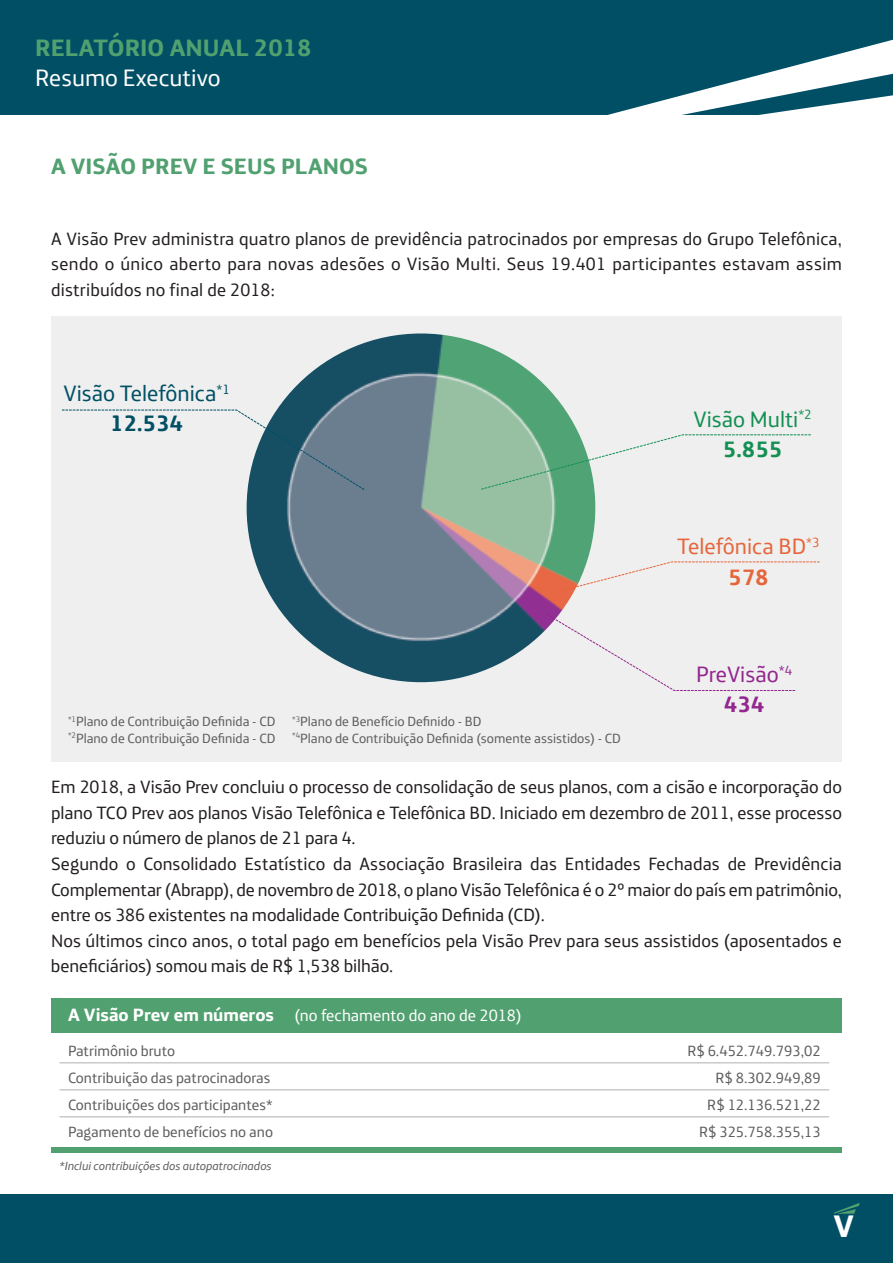
<style>
.page{position:relative;width:893px;height:1263px;background:#fff}
.page>*{position:absolute;margin:0;border:0;box-sizing:border-box;transform-origin:0 0}
.t1{font:700 31.5px "Telefonica";color:#fff}
.t2{font:700 24px "Telefonica";color:#51a070}
.t3{font:24px "Telefonica";color:#fff}
.t4{font:22.5px/30px "Telefonica";color:#004f65;text-align:center}
.t5{font:700 22.5px "Telefonica";color:#51a070}
.t6{font:22.5px/30px "Telefonica";color:#138f54;text-align:center}
.t7{font:22.5px/30px "Telefonica";color:#e6663c;text-align:center}
.t8{font:22.5px/30px "Telefonica";color:#93268f;text-align:center}
.t9{font:18px/25.5px "Telefonica";letter-spacing:-.005em;color:#231f20;text-align:justify}
.t10{font:16.5px "Telefonica";color:#fff}
.t11{font:15px "Telefonica";color:#5e5e5e}
.t12{font:13.5px/16.2px "Telefonica";color:#5e5e5e}
.t13{font:italic 12px "Telefonica";color:#5e5e5e}
.s1{font-weight:700}
.s2{font-weight:700;font-size:18px}
</style>
<div class="page">
<div style="left:0;top:0;width:893px;height:115px;background:#004f65"></div>
<svg style="left:607px;top:39px;width:286px;height:76px"></svg>
<div style="left:0;top:1195px;width:893px;height:68px;background:#004f65"></div>
<svg style="left:834px;top:1203px;width:26px;height:11px"></svg>
<div style="left:51px;top:316px;width:791px;height:445px;background:#eeefee"></div>
<img style="left:247px;top:333px;width:348px;height:349px;border-radius:50%">
<div style="left:51px;top:998px;width:791px;height:34px;background:#51a070"></div>
<hr style="left:60px;top:1062px;width:769px;height:1px;background:#adafb4">
<hr style="left:60px;top:1089px;width:769px;height:1px;background:#adafb4">
<hr style="left:60px;top:1116px;width:769px;height:1px;background:#adafb4">
<div style="left:51px;top:1147px;width:791px;height:5px;background:#51a070"></div>
<svg style="left:62px;top:409px;width:303px;height:82px"></svg>
<svg style="left:480px;top:434px;width:331px;height:56px"></svg>
<svg style="left:554px;top:561px;width:266px;height:32px"></svg>
<svg style="left:545px;top:613px;width:250px;height:78px"></svg>
<h2 class="t2" style="left:35px;top:26px;width:278px">RELATÓRIO ANUAL 2018</h2>
<h2 class="t3" style="left:35px;top:57px;width:187px">Resumo Executivo</h2>
<p class="t5" style="left:51px;top:146px;width:319px">A VISÃO PREV E SEUS PLANOS</p>
<p class="t9" style="left:51px;top:224px;width:792px">A Visão Prev administra quatro planos de previdência patrocinados por empresas do Grupo Telefônica, sendo o único aberto para novas adesões o Visão Multi. Seus 19.401 participantes estavam assim distribuídos no final de 2018:</p>
<p class="t4" style="left:64px;top:376px;width:168px">Visão Telefônica<sup>*1<br></sup><span class="s1">12.534</span></p>
<p class="t6" style="left:693px;top:402px;width:120px">Visão Multi<sup>*2<br></sup><span class="s1">5.855</span></p>
<p class="t7" style="left:677px;top:529px;width:144px">Telefônica BD<sup>*3<br></sup><span class="s1">578</span></p>
<p class="t8" style="left:696px;top:657px;width:98px">PreVisão<sup>*4<br></sup><span class="s1">434</span></p>
<p class="t12" style="left:68px;top:712px;width:209px"><sup>*1</sup>Plano de Contribuição Definida - CD <sup>*2</sup>Plano de Contribuição Definida - CD</p>
<p class="t12" style="left:292px;top:712px;width:330px"><sup>*3</sup>Plano de Benefício Definido - BD<br><sup>*4</sup>Plano de Contribuição Definida (somente assistidos) - CD</p>
<p class="t9" style="left:51px;top:773px;width:792px;text-align:left">Em 2018, a Visão Prev concluiu o processo de consolidação de seus planos, com a cisão e incorporação do plano TCO Prev aos planos Visão Telefônica e Telefônica BD. Iniciado em dezembro de 2011, esse processo reduziu o número de planos de 21 para 4.<br>Segundo o Consolidado Estatístico da Associação Brasileira das Entidades Fechadas de Previdência Complementar (Abrapp), de novembro de 2018, o plano Visão Telefônica é o 2º maior do país em patrimônio, entre os 386 existentes na modalidade Contribuição Definida (CD).<br>Nos últimos cinco anos, o total pago em benefícios pela Visão Prev para seus assistidos (aposentados e beneficiários) somou mais de R$ 1,538 bilhão.</p>
<p class="t10" style="left:68px;top:1001px;width:455px"><span class="s2">A Visão Prev em números</span> (no fechamento do ano de 2018)</p>
<p class="t11" style="left:68px;top:1038px;width:109px">Patrimônio bruto</p>
<p class="t11" style="left:687px;top:1038px;width:135px">R$ 6.452.749.793,02</p>
<p class="t11" style="left:68px;top:1065px;width:204px">Contribuição das patrocinadoras</p>
<p class="t11" style="left:716px;top:1065px;width:107px">R$ 8.302.949,89</p>
<p class="t11" style="left:68px;top:1092px;width:206px">Contribuições dos participantes*</p>
<p class="t11" style="left:707px;top:1092px;width:115px">R$ 12.136.521,22</p>
<p class="t11" style="left:68px;top:1119px;width:206px">Pagamento de benefícios no ano</p>
<p class="t11" style="left:699px;top:1119px;width:123px">R$ 325.758.355,13</p>
<p class="t13" style="left:60px;top:1156px;width:214px">*Inclui contribuições dos autopatrocinados</p>
<h1 class="t1" style="left:833px;top:1197px;width:22px">V</h1>
</div>
